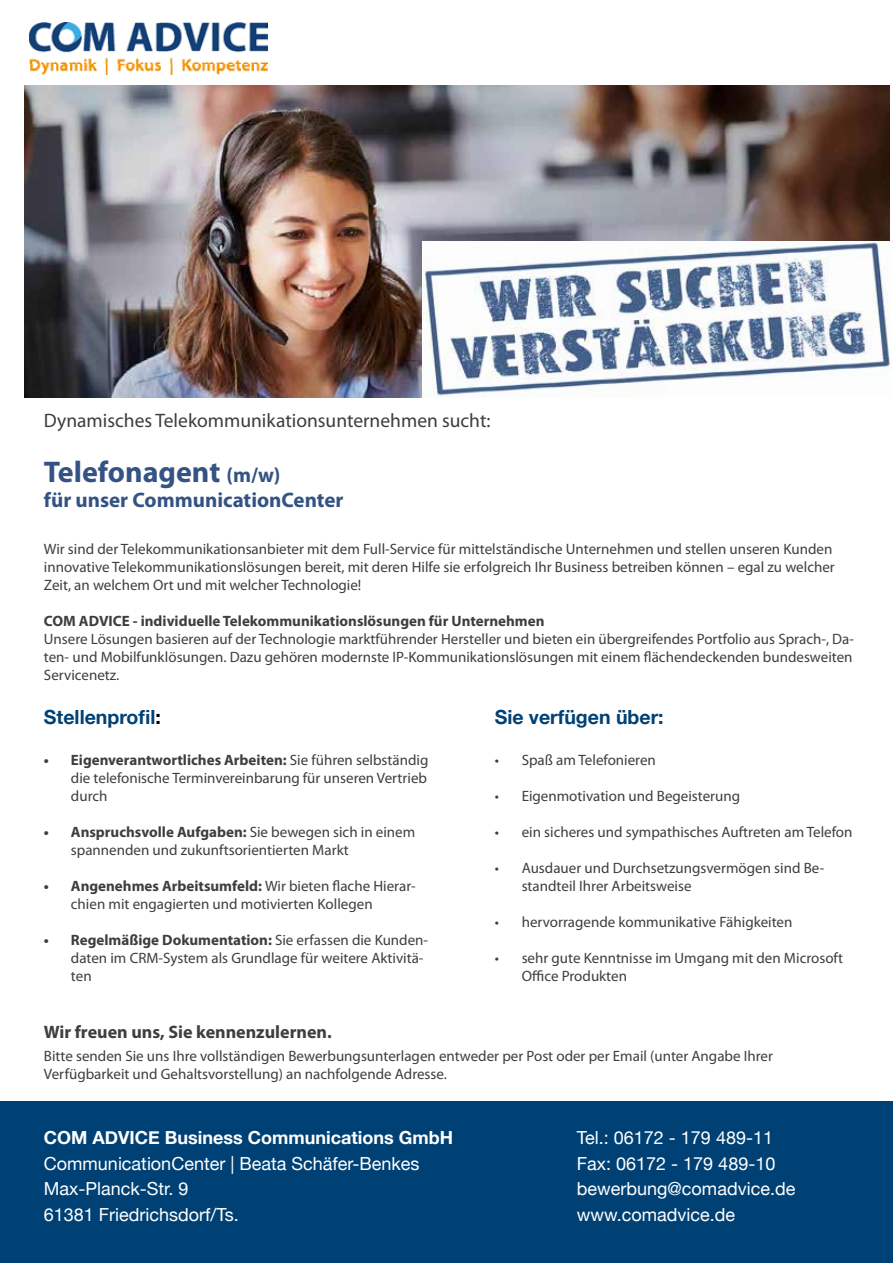
<style>
.page{position:relative;width:893px;height:1263px;background:#fff}
.page>*{position:absolute;margin:0;border:0;box-sizing:border-box;transform-origin:0 0}
.t1{font:700 30px "Myriad Pro";color:#345384}
.t2{font:700 21px "Myriad Pro";color:#345384}
.t3{font:19.5px "Myriad Pro";color:#3e3d40}
.t4{font:700 19.5px "Helvetica Neue";color:#004175}
.t5{font:18px/25.5px "Helvetica Neue";color:#fff}
.t6{font:700 18px "Helvetica Neue";color:#fff}
.t7{font:700 18px "Myriad Pro";color:#3e3d40}
.t8{font:15px/18px "Myriad Pro";color:#3e3d40}
.t9{font:700 15px "Myriad Pro";color:#3e3d40}
.s1{font-size:21px}
.s2{color:#000}
.s3{font-weight:700}
</style>
<div class="page">
<div style="left:0;top:1101px;width:893px;height:162px;background:#004175"></div>
<img style="left:30px;top:22px;width:238px;height:53px">
<img style="left:24px;top:86px;width:866px;height:311px">
<img style="left:423px;top:242px;width:467px;height:155px">
<h3 class="t3" style="left:44px;top:408px;width:448px">Dynamisches Telekommunikationsunternehmen sucht:</h3>
<h1 class="t1" style="left:44px;top:452px;width:238px">Telefonagent <span class="s1">(m/w)</span></h1>
<h2 class="t2" style="left:44px;top:486px;width:301px">für unser CommunicationCenter</h2>
<p class="t8" style="left:44px;top:539px;width:792px">Wir sind der Telekommunikationsanbieter mit dem Full-Service für mittelständische Unternehmen und stellen unseren Kunden innovative Telekommunikationslösungen bereit, mit deren Hilfe sie erfolgreich Ihr Business betreiben können – egal zu welcher<br>Zeit, an welchem Ort und mit welcher Technologie!</p>
<p class="t9" style="left:44px;top:611px;width:502px">COM ADVICE - individuelle Telekommunikationslösungen für Unternehmen</p>
<p class="t8" style="left:44px;top:629px;width:812px;text-align:justify">Unsere Lösungen basieren auf der Technologie marktführender Hersteller und bieten ein übergreifendes Portfolio aus Sprach-, Da&shy;ten- und Mobilfunklösungen. Dazu gehören modernste IP-Kommunikationslösungen mit einem flächendeckenden bundesweiten Servicenetz.</p>
<h3 class="t4" style="left:44px;top:701px;width:118px">Stellenprofil<span class="s2">:</span></h3>
<p class="t8" style="left:71px;top:751px;width:359px;text-align:justify;text-indent:-27px"><span class="s3">• Eigenverantwortliches Arbeiten:</span> Sie führen selbständig die telefonische Terminvereinbarung für unseren Vertrieb durch</p>
<p class="t8" style="left:71px;top:823px;width:346px;text-indent:-27px"><span class="s3">• Anspruchsvolle Aufgaben:</span> Sie bewegen sich in einem spannenden und zukunftsorientierten Markt</p>
<p class="t8" style="left:71px;top:877px;width:346px;text-indent:-27px"><span class="s3">• Angenehmes Arbeitsumfeld:</span> Wir bieten flache Hierar&shy;chien mit engagierten und motivierten Kollegen</p>
<p class="t8" style="left:71px;top:931px;width:359px;text-indent:-27px"><span class="s3">• Regelmäßige Dokumentation:</span> Sie erfassen die Kunden&shy;daten im CRM-System als Grundlage für weitere Aktivitä&shy;ten</p>
<h3 class="t4" style="left:495px;top:701px;width:171px">Sie verfügen über:</h3>
<p class="t8" style="left:495px;top:751px;width:163px">• Spaß am Telefonieren</p>
<p class="t8" style="left:495px;top:787px;width:247px">• Eigenmotivation und Begeisterung</p>
<p class="t8" style="left:495px;top:823px;width:359px">• ein sicheres und sympathisches Auftreten am Telefon</p>
<p class="t8" style="left:522px;top:859px;width:304px;text-indent:-27px">• Ausdauer und Durchsetzungsvermögen sind Be&shy;standteil Ihrer Arbeitsweise</p>
<p class="t8" style="left:495px;top:913px;width:299px">• hervorragende kommunikative Fähigkeiten</p>
<p class="t8" style="left:522px;top:949px;width:323px;text-indent:-27px">• sehr gute Kenntnisse im Umgang mit den Microsoft<br>Office Produkten</p>
<p class="t7" style="left:44px;top:1020px;width:289px">Wir freuen uns, Sie kennenzulernen.</p>
<p class="t8" style="left:44px;top:1047px;width:731px">Bitte senden Sie uns Ihre vollständigen Bewerbungsunterlagen entweder per Post oder per Email (unter Angabe Ihrer<br>Verfügbarkeit und Gehaltsvorstellung) an nachfolgende Adresse.</p>
<p class="t6" style="left:44px;top:1124px;width:411px">COM ADVICE Business Communications GmbH</p>
<p class="t5" style="left:44px;top:1152px;width:377px">CommunicationCenter | Beata Schäfer-Benkes<br>Max-Planck-Str. 9<br>61381 Friedrichsdorf/Ts.</p>
<p class="t5" style="left:577px;top:1126px;width:220px">Tel.: 06172 - 179 489-11<br>Fax: 06172 - 179 489-10 bewerbung@comadvice.de www.comadvice.de</p>
</div>
